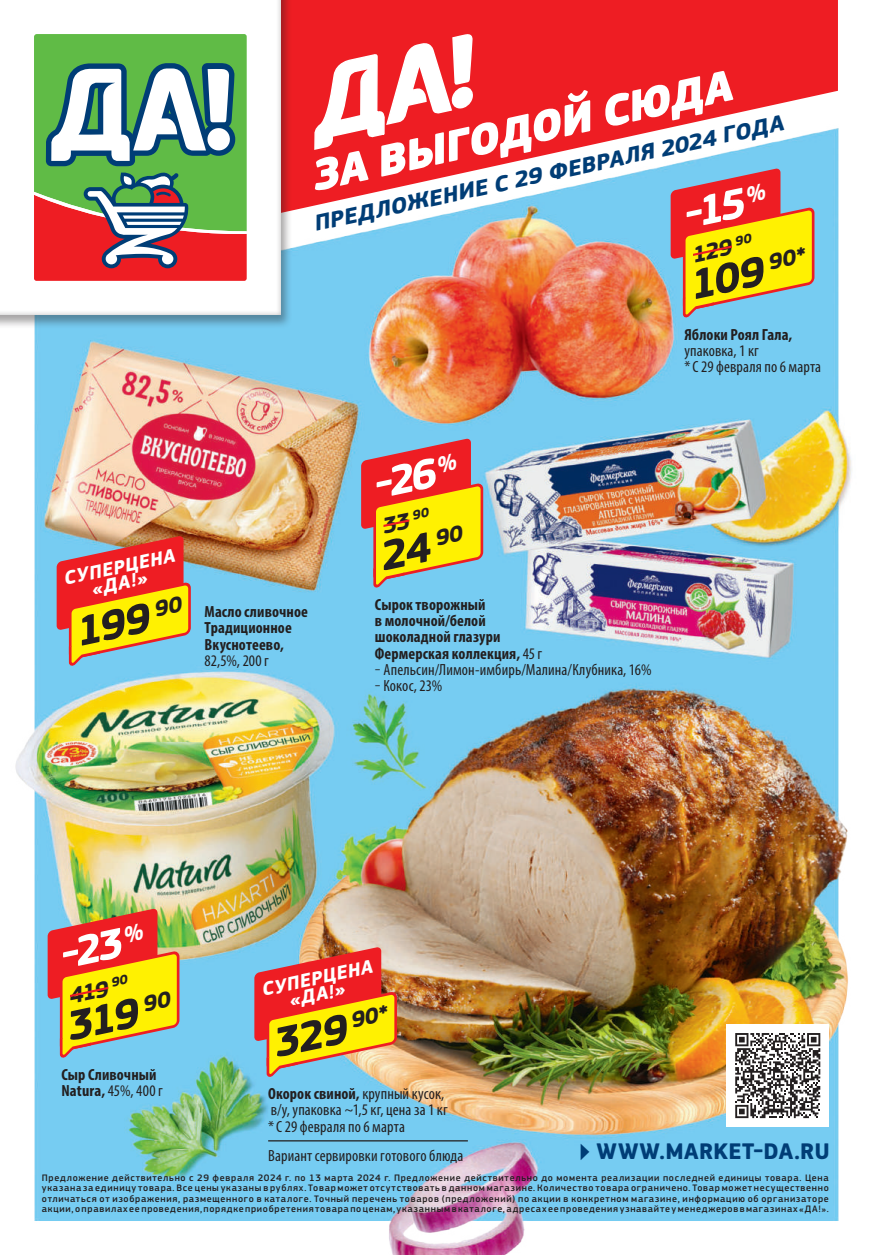
<style>
.page{position:relative;width:872px;height:1255px;background:#fff}
.page>*{position:absolute;margin:0;border:0;box-sizing:border-box;transform-origin:0 0}
.t1{font:italic 900 45.45px "PF Square Sans Pro";color:#fff}
.t2{font:italic 700 43.2px "PF Square Sans Pro";color:#231f20}
.t3{font:italic 700 43.2px "PF Square Sans Pro";color:#fff}
.t4{font:700 23.55px "PF Square Sans Pro";letter-spacing:.02em;color:#003d76}
.t5{font:italic 700 23.4px "PF Square Sans Pro";color:#231f20}
.t6{font:italic 700 23.25px "PF Square Sans Pro";color:#003d76;scale:1.05 1}
.t7{font:italic 700 19.8px/16.2px "PF Square Sans Pro";color:#fff;text-align:center}
.t8{font:condensed 16.2px/16.2px "Myriad Pro";letter-spacing:.005em;color:#231f20}
.t9{font:700 condensed 16.2px/16.2px "Myriad Pro";letter-spacing:.005em;color:#231f20}
.t10{font:500 9.75px/10.5px "PF Square Sans Pro";letter-spacing:.075em;color:#231f20;text-align:justify}
.s1{font-weight:400}
.s2{font-family:"PF Square Sans Pro";font-weight:300;font-stretch:normal}
.s3{font-weight:700}
.s4{font-family:"Minion Pro";font-weight:400;font-size:35.25px}
</style>
<div class="page">
<img style="left:15px;top:128px;width:837px;height:1126px">
<svg style="left:669px;top:279px;width:146px;height:39px;background:#b2ca88"></svg>
<svg style="left:46px;top:906px;width:135px;height:152px;background:#d6a143"></svg>
<svg style="left:360px;top:436px;width:124px;height:152px;background:#d3a14e"></svg>
<hr style="left:268px;top:1140px;width:200px;height:1px;background:#231f20">
<svg style="left:253px;top:944px;width:145px;height:133px;background:#dd9149"></svg>
<svg style="left:55px;top:533px;width:137px;height:133px;background:#d38c4b"></svg>
<div style="left:726px;top:1024px;width:102px;height:102px;background:#fff"></div>
<svg style="left:735px;top:1033px;width:85px;height:85px"></svg>
<svg style="left:293px;top:0;width:545px;height:279px;fill:#ee1d23"></svg>
<div style="left:0;top:0;width:293px;height:329px;background:#231f20;opacity:.4"></div>
<div style="left:0;top:0;width:281px;height:315px;background:#fff"></div>
<svg style="left:313px;top:31px;width:162px;height:120px"></svg>
<svg style="left:34px;top:34px;width:213px;height:247px"></svg>
<h1 class="t1" style="left:305px;top:148px;width:431px;rotate:-12deg">ЗА ВЫГОДОЙ СЮДА</h1>
<h3 class="t6" style="left:636px;top:140px;width:142px;rotate:-12deg">я 2024 ГОДА</h3>
<h3 class="t6" style="left:310px;top:210px;width:287px;rotate:-12deg">ПРЕДЛОЖЕНИЕ С 29 феврал</h3>
<h2 class="t3" style="left:677px;top:190px;width:87px;rotate:-12deg">-15 <sup>%</sup></h2>
<h3 class="t5" style="left:688px;top:241px;width:63px;rotate:-12deg">129 <sup>90</sup></h3>
<h2 class="t2" style="left:683px;top:261px;width:121px;rotate:-12deg">109 <sup>90*</sup></h2>
<h3 class="t7" style="left:62px;top:571px;width:115px;rotate:-12deg">СУПЕРЦЕНА «ДА!»</h3>
<h2 class="t2" style="left:69px;top:607px;width:111px;rotate:-12deg">199 <sup>90</sup></h2>
<h3 class="t9" style="left:205px;top:603px;width:105px">Масло сливочное<br>Традиционное<br>Вкуснотеево,</h3>
<h3 class="t8" style="left:205px;top:652px;width:66px">82,5%, 200 г</h3>
<h2 class="t3" style="left:367px;top:460px;width:88px;rotate:-12deg">-26 <sup>%</sup></h2>
<h3 class="t5" style="left:379px;top:512px;width:50px;rotate:-12deg">33 <sup>90</sup></h3>
<h2 class="t2" style="left:374px;top:532px;width:87px;rotate:-12deg">24 <sup>90</sup></h2>
<h3 class="t9" style="left:375px;top:596px;width:169px">Сырок творожный<br>в молочной/белой шоколадной глазури<br>Фермерская коллекция, <span class="s1">45 г</span></h3>
<h3 class="t8" style="left:375px;top:661px;width:278px"><span class="s2">-</span> Апельсин/Лимон-имбирь/Малина/Клубника, 16%</h3>
<h3 class="t8" style="left:375px;top:677px;width:69px"><span class="s2">-</span> Кокос, 23%</h3>
<h3 class="t9" style="left:684px;top:326px;width:109px">Яблоки Роял Гала,</h3>
<h3 class="t8" style="left:684px;top:342px;width:138px">упаковка, 1 кг<br>*С 29 февраля по 6 марта</h3>
<h2 class="t3" style="left:53px;top:930px;width:88px;rotate:-12deg">-23 <sup>%</sup></h2>
<h3 class="t5" style="left:65px;top:982px;width:62px;rotate:-12deg">419 <sup>90</sup></h3>
<h2 class="t2" style="left:60px;top:1001px;width:109px;rotate:-12deg">319 <sup>90</sup></h2>
<h3 class="t9" style="left:61px;top:1066px;width:103px">Сыр Сливочный<br>Natura, <span class="s1">45%, 400 г</span></h3>
<h3 class="t7" style="left:259px;top:982px;width:115px;rotate:-12deg">СУПЕРЦЕНА «ДА!»</h3>
<h2 class="t2" style="left:267px;top:1018px;width:120px;rotate:-12deg">329 <sup>90*</sup></h2>
<h3 class="t8" style="left:268px;top:1085px;width:181px"><span class="s3">Окорок свиной,</span> крупный кусок, в/у, упаковка ~1,5 кг, цена за 1 кг *С 29 февраля по 6 марта</h3>
<h3 class="t8" style="left:268px;top:1146px;width:197px">Вариант сервировки готового блюда</h3>
<h3 class="t4" style="left:579px;top:1137px;width:252px"><span class="s4">▶</span> WWW.MARKET-DA.RU</h3>
<p class="t10" style="left:42px;top:1172px;width:788px">Предложение действительно с 29 февраля 2024 г. по 13 марта 2024 г. Предложение действительно до момента реализации последней единицы товара. Цена указана за единицу товара. Все цены указаны в рублях. Товар может отсутствовать в данном магазине. Количество товара ограничено. Товар может несущественно отличаться от изображения, размещенного в каталоге. Точный перечень товаров (предложений) по акции в конкретном магазине, информацию об организаторе акции, о правилах еепроведения, порядке приобретения товара по ценам, указанным в каталоге, адресах ее проведения узнавайте у менеджеров в магазинах «ДА!».</p>
</div>
